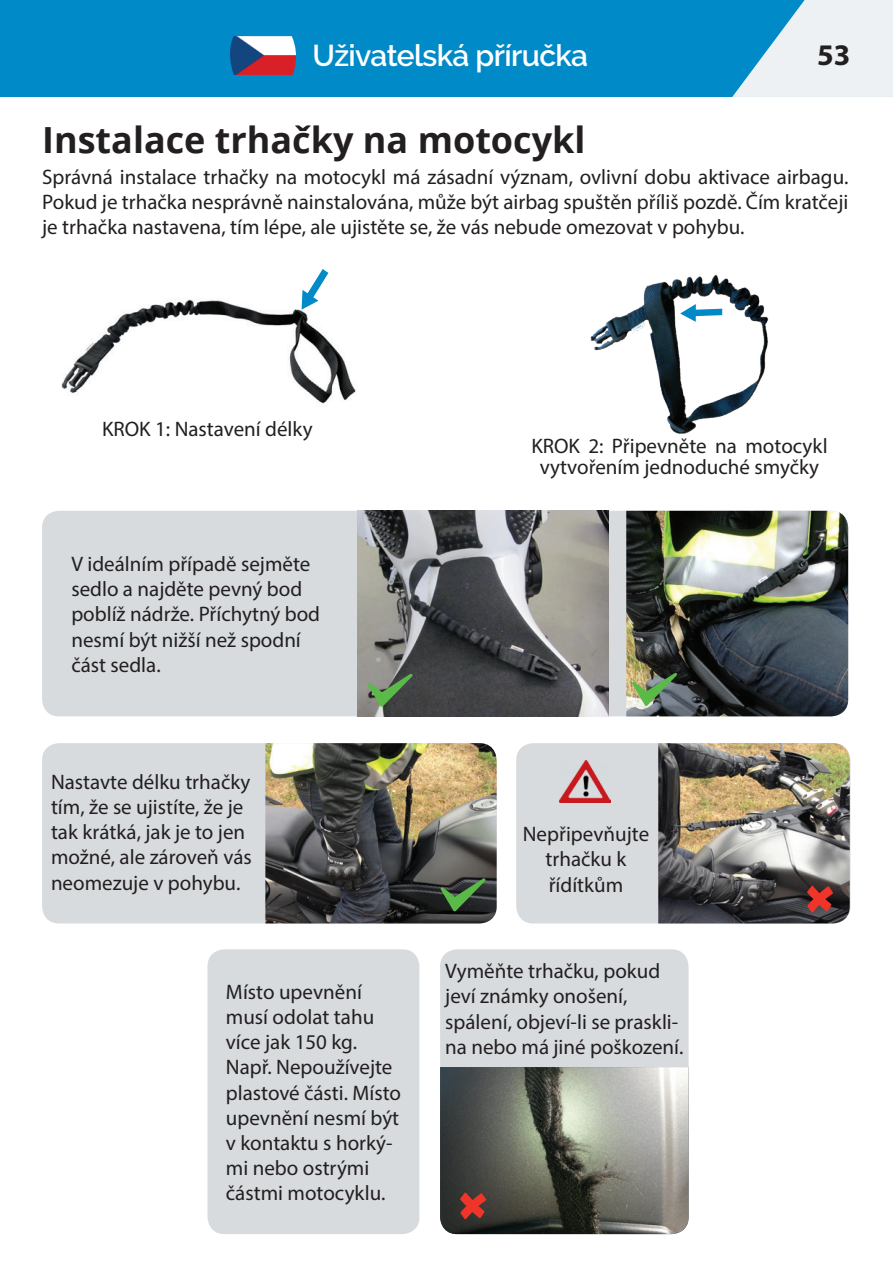
<style>
.page{position:relative;width:893px;height:1276px;background:#fff}
.page>*{position:absolute;margin:0;border:0;box-sizing:border-box;transform-origin:0 0}
.t1{font:700 36px "Open Sans";color:#231f20}
.t2{font:600 30px "Raleway";letter-spacing:-.02em;color:#fff}
.t3{font:700 30px "Myriad Pro";color:#231f20}
.t4{font:21px/25.2px "Myriad Pro";color:#231f20}
</style>
<div class="page">
<div style="left:0;top:0;width:893px;height:97px;background:#008bc8"></div>
<svg style="left:732px;top:0;width:161px;height:97px"></svg>
<img style="left:230px;top:36px;width:66px;height:39px">
<img style="left:590px;top:275px;width:179px;height:159px">
<img style="left:61px;top:299px;width:295px;height:105px">
<svg style="left:302px;top:269px;width:26px;height:41px"></svg>
<svg style="left:680px;top:304px;width:42px;height:18px"></svg>
<div style="left:440px;top:949px;width:249px;height:285px;background:#d7dbde;border-radius:17px"></div>
<svg style="left:440px;top:1067px;width:249px;height:167px;background:#74746c"></svg>
<div style="left:516px;top:743px;width:334px;height:180px;background:#d7dbde;border-radius:17px"></div>
<img style="left:658px;top:743px;width:192px;height:180px">
<svg style="left:807px;top:885px;width:26px;height:28px"></svg>
<img style="left:560px;top:760px;width:50px;height:42px">
<div style="left:42px;top:743px;width:455px;height:180px;background:#d7dbde;border-radius:17px"></div>
<img style="left:265px;top:743px;width:232px;height:180px">
<svg style="left:441px;top:878px;width:45px;height:33px"></svg>
<div style="left:42px;top:511px;width:806px;height:205px;background:#d7dbde;border-radius:17px"></div>
<img style="left:358px;top:511px;width:251px;height:205px">
<svg style="left:368px;top:673px;width:45px;height:34px;background:#607a5a"></svg>
<img style="left:626px;top:511px;width:222px;height:205px">
<svg style="left:632px;top:672px;width:45px;height:34px;background:#7b956d"></svg>
<div style="left:207px;top:949px;width:212px;height:285px;background:#d7dbde;border-radius:17px"></div>
<h2 class="t2" style="left:312px;top:38px;width:277px">Uživatelská příručka</h2>
<h2 class="t3" style="left:817px;top:35px;width:35px">53</h2>
<h1 class="t1" style="left:42px;top:115px;width:545px">Instalace trhačky na motocykl</h1>
<p class="t4" style="left:42px;top:163px;width:808px;text-align:justify">Správná instalace trhačky na motocykl má zásadní význam, ovlivní dobu aktivace airbagu.<br>Pokud je trhačka nesprávně nainstalována, může být airbag spuštěn příliš pozdě. Čím kratčeji je trhačka nastavena, tím lépe, ale ujistěte se, že vás nebude omezovat v pohybu.</p>
<p class="t4" style="left:102px;top:416px;width:212px">KROK 1: Nastavení délky</p>
<p class="t4" style="left:71px;top:551px;width:250px">V ideálním případě sejměte sedlo a najděte pevný bod poblíž nádrže. Příchytný bod nesmí být nižší než spodní část sedla.</p>
<p class="t4" style="left:51px;top:768px;width:202px">Nastavte délku trhačky tím, že se ujistíte, že je tak krátká, jak je to jen možné, ale zároveň vás neomezuje v pohybu.</p>
<p class="t4" style="left:226px;top:978px;width:177px">Místo upevnění musí odolat tahu více jak 150 kg.<br>Např. Nepoužívejte plastové části. Místo upevnění nesmí být v kontaktu s horký&shy;mi nebo ostrými částmi motocyklu.</p>
<p class="t4" style="left:531px;top:435px;width:298px;line-height:21px;text-align:center">KROK 2: Připevněte na motocykl vytvořením jednoduché smyčky</p>
<p class="t4" style="left:523px;top:821px;width:128px;text-align:center">Nepřipevňujte trhačku k řídítkům</p>
<p class="t4" style="left:445px;top:958px;width:240px">Vyměňte trhačku, pokud jeví známky onošení, spálení, objeví-li se praskli&shy;na nebo má jiné poškození.</p>
</div>
